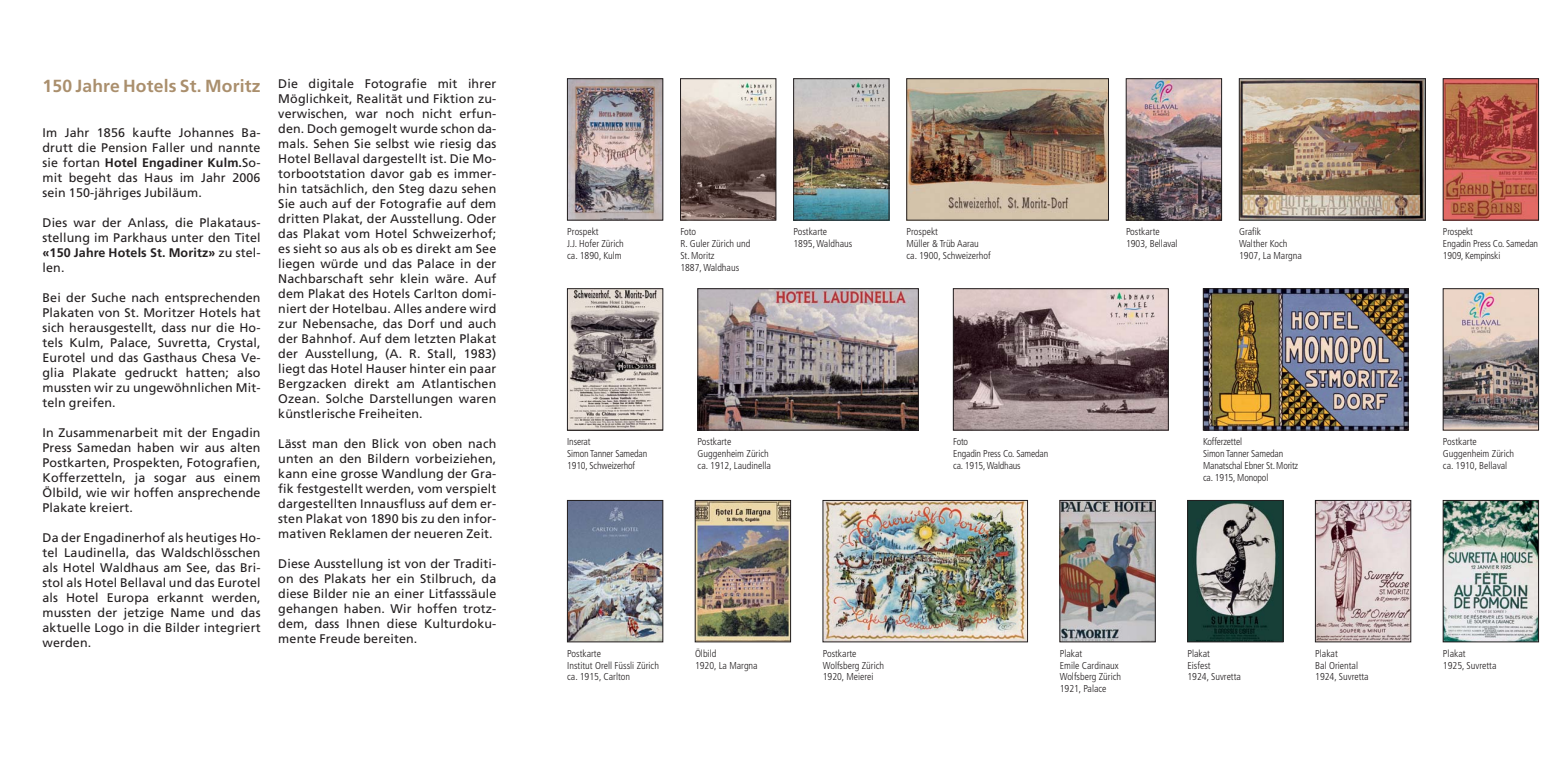
<style>
.page{position:relative;width:1560px;height:762px;background:#fff}
.page>*{position:absolute;margin:0;border:0;box-sizing:border-box;transform-origin:0 0}
.t1{font:700 17.5px "Frutiger";letter-spacing:.01em;color:#aa8f6d}
.t2{font:12.5px/15px "Frutiger";letter-spacing:.01em;color:#231f20;text-align:justify}
.t3{font:300 condensed 10px/11.9px "Frutiger";color:#231f20}
.s1{font-weight:700}
</style>
<div class="page">
<img style="left:569px;top:81px;width:92px;height:137px">
<div style="left:567px;top:79px;width:96px;height:141px;border:1px solid #231f20"></div>
<img style="left:682px;top:81px;width:92px;height:137px">
<div style="left:680px;top:79px;width:96px;height:141px;border:1px solid #231f20"></div>
<img style="left:795px;top:81px;width:92px;height:137px">
<div style="left:793px;top:79px;width:96px;height:141px;border:1px solid #231f20"></div>
<img style="left:908px;top:81px;width:198px;height:137px">
<img style="left:1127px;top:81px;width:92px;height:137px">
<div style="left:1125px;top:79px;width:96px;height:141px;border:1px solid #231f20"></div>
<img style="left:1240px;top:81px;width:183px;height:137px">
<div style="left:1238px;top:79px;width:187px;height:141px;border:1px solid #231f20"></div>
<img style="left:1444px;top:81px;width:92px;height:137px">
<img style="left:569px;top:290px;width:92px;height:138px">
<div style="left:567px;top:288px;width:96px;height:142px;border:1px solid #231f20"></div>
<img style="left:699px;top:290px;width:217px;height:138px">
<div style="left:697px;top:288px;width:221px;height:142px;border:1px solid #231f20"></div>
<img style="left:955px;top:290px;width:211px;height:138px">
<div style="left:953px;top:288px;width:215px;height:142px;border:1px solid #231f20"></div>
<img style="left:1204px;top:290px;width:201px;height:138px">
<div style="left:1202px;top:288px;width:205px;height:142px;border:1px solid #231f20"></div>
<img style="left:1444px;top:290px;width:92px;height:138px">
<div style="left:1442px;top:288px;width:96px;height:142px;border:1px solid #231f20"></div>
<img style="left:569px;top:502px;width:92px;height:138px">
<div style="left:567px;top:500px;width:96px;height:142px;border:1px solid #231f20"></div>
<img style="left:697px;top:502px;width:91px;height:138px">
<div style="left:695px;top:500px;width:95px;height:142px;border:1px solid #231f20"></div>
<img style="left:824px;top:502px;width:201px;height:138px">
<img style="left:1061px;top:502px;width:92px;height:138px">
<div style="left:1059px;top:500px;width:96px;height:142px;border:1px solid #231f20"></div>
<img style="left:1189px;top:502px;width:91px;height:138px">
<div style="left:1187px;top:500px;width:95px;height:142px;border:1px solid #231f20"></div>
<img style="left:1316px;top:502px;width:92px;height:138px">
<div style="left:1314px;top:500px;width:96px;height:142px;border:1px solid #231f20"></div>
<img style="left:1444px;top:502px;width:92px;height:138px">
<div style="left:1442px;top:500px;width:96px;height:142px;border:1px solid #231f20"></div>
<h1 class="t1" style="left:43px;top:79px;width:219px">150 Jahre Hotels St. Moritz</h1>
<p class="t2" style="left:43px;top:126px;width:219px">Im Jahr 1856 kaufte Johannes Ba&shy;drutt die Pension Faller und nannte sie fortan <span class="s1">Hotel Engadiner Kulm.</span>So&shy;mit begeht das Haus im Jahr 2006 sein 150-jähriges Jubiläum.</p>
<p class="t2" style="left:43px;top:216px;width:219px">Dies war der Anlass, die Plakataus&shy;stellung im Parkhaus unter den Titel <span class="s1">«150 Jahre Hotels St. Moritz»</span> zu stel&shy;len.</p>
<p class="t2" style="left:43px;top:291px;width:219px">Bei der Suche nach entsprechenden Plakaten von St. Moritzer Hotels hat sich herausgestellt, dass nur die Ho&shy;tels Kulm, Palace, Suvretta, Crystal, Eurotel und das Gasthaus Chesa Ve&shy;glia Plakate gedruckt hatten; also mussten wir zu ungewöhnlichen Mit&shy;teln greifen.</p>
<p class="t2" style="left:43px;top:426px;width:219px">In Zusammenarbeit mit der Engadin Press Samedan haben wir aus alten Postkarten, Prospekten, Fotografien, Kofferzetteln, ja sogar aus einem Ölbild, wie wir hoffen ansprechende Plakate kreiert.</p>
<p class="t2" style="left:43px;top:531px;width:219px">Da der Engadinerhof als heutiges Ho&shy;tel Laudinella, das Waldschlösschen als Hotel Waldhaus am See, das Bri&shy;stol als Hotel Bellaval und das Eurotel als Hotel Europa erkannt werden, mussten der jetzige Name und das aktuelle Logo in die Bilder integriert werden.</p>
<p class="t2" style="left:278px;top:77px;width:219px">Die digitale Fotografie mit ihrer Möglichkeit, Realität und Fiktion zu&shy;verwischen, war noch nicht erfun&shy;den. Doch gemogelt wurde schon da&shy;mals. Sehen Sie selbst wie riesig das Hotel Bellaval dargestellt ist. Die Mo&shy;torbootstation davor gab es immer&shy;hin tatsächlich, den Steg dazu sehen Sie auch auf der Fotografie auf dem dritten Plakat, der Ausstellung. Oder das Plakat vom Hotel Schweizerhof; es sieht so aus als ob es direkt am See liegen würde und das Palace in der Nachbarschaft sehr klein wäre. Auf dem Plakat des Hotels Carlton domi&shy;niert der Hotelbau. Alles andere wird zur Nebensache, das Dorf und auch der Bahnhof. Auf dem letzten Plakat der Ausstellung, (A. R. Stall, 1983) liegt das Hotel Hauser hinter ein paar Bergzacken direkt am Atlantischen Ozean. Solche Darstellungen waren künstlerische Freiheiten.</p>
<p class="t2" style="left:278px;top:437px;width:219px">Lässt man den Blick von oben nach unten an den Bildern vorbeiziehen, kann eine grosse Wandlung der Gra&shy;fik festgestellt werden, vom verspielt dargestellten Innausfluss auf dem er&shy;sten Plakat von 1890 bis zu den infor&shy;mativen Reklamen der neueren Zeit.</p>
<p class="t2" style="left:278px;top:557px;width:219px">Diese Ausstellung ist von der Traditi&shy;on des Plakats her ein Stilbruch, da diese Bilder nie an einer Litfasssäule gehangen haben. Wir hoffen trotz&shy;dem, dass Ihnen diese Kulturdoku&shy;mente Freude bereiten.</p>
<p class="t3" style="left:567px;top:226px;width:58px">Prospekt<br>J.J. Hofer Zürich ca. 1890, Kulm</p>
<p class="t3" style="left:680px;top:226px;width:71px">Foto<br>R. Guler Zürich und<br>St. Moritz<br>1887, Waldhaus</p>
<p class="t3" style="left:793px;top:226px;width:60px">Postkarte<br>1895, Waldhaus</p>
<p class="t3" style="left:906px;top:226px;width:86px">Prospekt<br>Müller &amp; Trüb Aarau ca. 1900, Schweizerhof</p>
<p class="t3" style="left:1125px;top:226px;width:53px">Postkarte<br>1903, Bellaval</p>
<p class="t3" style="left:1238px;top:226px;width:64px">Grafik<br>Walther Koch<br>1907, La Margna</p>
<p class="t3" style="left:1442px;top:226px;width:97px">Prospekt<br>Engadin Press Co. Samedan<br>1909, Kempinski</p>
<p class="t3" style="left:567px;top:436px;width:82px">Inserat<br>Simon Tanner Samedan<br>1910, Schweizerhof</p>
<p class="t3" style="left:697px;top:436px;width:75px">Postkarte<br>Guggenheim Zürich ca. 1912, Laudinella</p>
<p class="t3" style="left:953px;top:436px;width:97px">Foto<br>Engadin Press Co. Samedan ca. 1915,Waldhaus</p>
<p class="t3" style="left:1202px;top:436px;width:97px">Kofferzettel<br>Simon Tanner Samedan<br>Manatschal Ebner St. Moritz ca. 1915, Monopol</p>
<p class="t3" style="left:1442px;top:436px;width:73px">Postkarte<br>Guggenheim Zürich ca. 1910, Bellaval</p>
<p class="t3" style="left:567px;top:648px;width:93px">Postkarte<br>Institut Orell Füssli Zürich ca. 1915, Carlton</p>
<p class="t3" style="left:695px;top:648px;width:64px">Ölbild<br>1920, La Margna</p>
<p class="t3" style="left:822px;top:648px;width:63px">Postkarte<br>Wolfsberg Zürich<br>1920, Meierei</p>
<p class="t3" style="left:1059px;top:648px;width:63px">Plakat<br>Emile Cardinaux<br>Wolfsberg Zürich<br>1921, Palace</p>
<p class="t3" style="left:1187px;top:648px;width:55px">Plakat<br>Eisfest<br>1924, Suvretta</p>
<p class="t3" style="left:1314px;top:648px;width:55px">Plakat<br>Bal Oriental<br>1924, Suvretta</p>
<p class="t3" style="left:1442px;top:648px;width:55px">Plakat<br>1925, Suvretta</p>
</div>
